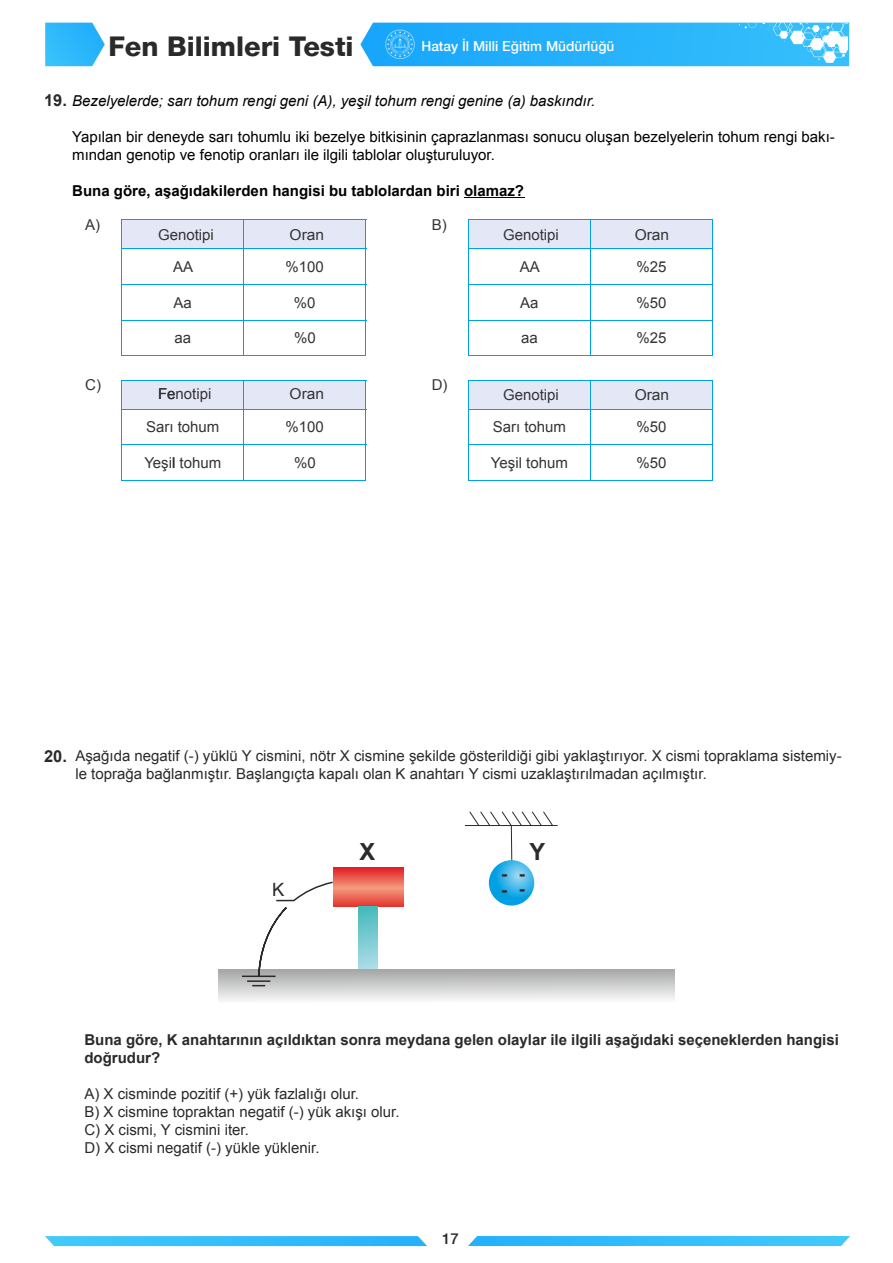
<style>
.page{position:relative;width:893px;height:1263px;background:#fff}
.page>*{position:absolute;margin:0;border:0;box-sizing:border-box;transform-origin:0 0}
.t1{font:800 27.15px "Helvetica Neue LT Com";color:#2b2a29}
.t2{font:700 23.55px "Arial";color:#2b2a29}
.t3{font:700 18.3px "Arial";color:#2b2a29}
.t4{font:18.3px "Arial";color:#2b2a29}
.t5{font:15px/18px "Arial";color:#2b2a29}
.t6{font:15px/18px "Arial";color:#000}
.t7{font:15px "Arial";color:#343435}
.t8{font:700 15px/18px "Arial";color:#2b2a29}
.t9{font:italic 15px "Arial";color:#000}
.t10{font:700 15px "Arial";color:#000}
.t11{font:15px "Arial";color:#343435;scale:1.04 1}
.t12{font:500 15px "Helvetica Neue LT Com";color:#2b2a29}
.t13{font:500 13.65px "Helvetica Neue LT Com";color:#fefefe}
.s1{font-weight:700;font-style:normal;font-size:16.5px;color:#2b2a29}
.s2{font-weight:700;font-size:16.5px}
</style>
<div class="page">
<svg style="left:45px;top:23px;width:60px;height:43px;background:#43bffb"></svg>
<svg style="left:360px;top:23px;width:489px;height:43px;background:#34b7fb"></svg>
<svg style="left:45px;top:1236px;width:382px;height:10px;background:#3abffb"></svg>
<svg style="left:468px;top:1236px;width:382px;height:10px;background:#38befb"></svg>
<hr style="left:464px;top:197px;width:60px;height:1px;background:#000">
<hr style="left:121px;top:219px;width:123px;height:1px;background:#00a0e3">
<hr style="left:244px;top:219px;width:122px;height:1px;background:#00a0e3">
<div style="left:121px;top:220px;width:245px;height:28px;background:#e4e8f6"></div>
<hr style="left:121px;top:248px;width:123px;height:1px;background:#00a0e3">
<hr style="left:121px;top:249px;width:1px;height:35px;background:#00a0e3">
<hr style="left:244px;top:248px;width:122px;height:1px;background:#00a0e3">
<hr style="left:243px;top:249px;width:1px;height:35px;background:#00a0e3">
<hr style="left:365px;top:249px;width:1px;height:35px;background:#00a0e3">
<hr style="left:121px;top:284px;width:123px;height:1px;background:#00a0e3">
<hr style="left:121px;top:285px;width:1px;height:35px;background:#00a0e3">
<hr style="left:244px;top:284px;width:122px;height:1px;background:#00a0e3">
<hr style="left:243px;top:285px;width:1px;height:35px;background:#00a0e3">
<hr style="left:365px;top:285px;width:1px;height:35px;background:#00a0e3">
<hr style="left:121px;top:320px;width:123px;height:1px;background:#00a0e3">
<hr style="left:121px;top:320px;width:1px;height:35px;background:#00a0e3">
<hr style="left:244px;top:320px;width:122px;height:1px;background:#00a0e3">
<hr style="left:243px;top:320px;width:1px;height:35px;background:#00a0e3">
<hr style="left:365px;top:320px;width:1px;height:35px;background:#00a0e3">
<hr style="left:121px;top:355px;width:245px;height:1px;background:#00a0e3">
<div style="left:121px;top:380px;width:245px;height:29px;background:#e4e8f6"></div>
<hr style="left:121px;top:409px;width:123px;height:1px;background:#00a0e3">
<hr style="left:121px;top:409px;width:1px;height:35px;background:#00a0e3">
<hr style="left:244px;top:409px;width:122px;height:1px;background:#00a0e3">
<hr style="left:243px;top:409px;width:1px;height:35px;background:#00a0e3">
<hr style="left:365px;top:409px;width:1px;height:35px;background:#00a0e3">
<hr style="left:121px;top:444px;width:123px;height:1px;background:#00a0e3">
<hr style="left:121px;top:445px;width:1px;height:35px;background:#00a0e3">
<hr style="left:244px;top:444px;width:122px;height:1px;background:#00a0e3">
<hr style="left:243px;top:445px;width:1px;height:35px;background:#00a0e3">
<hr style="left:365px;top:445px;width:1px;height:35px;background:#00a0e3">
<hr style="left:121px;top:480px;width:245px;height:1px;background:#00a0e3">
<hr style="left:468px;top:219px;width:122px;height:1px;background:#00a0e3">
<hr style="left:590px;top:219px;width:123px;height:1px;background:#00a0e3">
<div style="left:468px;top:220px;width:245px;height:28px;background:#e4e8f6"></div>
<hr style="left:468px;top:248px;width:122px;height:1px;background:#00a0e3">
<hr style="left:468px;top:249px;width:1px;height:35px;background:#00a0e3">
<hr style="left:590px;top:248px;width:123px;height:1px;background:#00a0e3">
<hr style="left:590px;top:249px;width:1px;height:35px;background:#00a0e3">
<hr style="left:712px;top:249px;width:1px;height:35px;background:#00a0e3">
<hr style="left:468px;top:284px;width:122px;height:1px;background:#00a0e3">
<hr style="left:468px;top:285px;width:1px;height:35px;background:#00a0e3">
<hr style="left:590px;top:284px;width:123px;height:1px;background:#00a0e3">
<hr style="left:590px;top:285px;width:1px;height:35px;background:#00a0e3">
<hr style="left:712px;top:285px;width:1px;height:35px;background:#00a0e3">
<hr style="left:468px;top:320px;width:122px;height:1px;background:#00a0e3">
<hr style="left:468px;top:320px;width:1px;height:35px;background:#00a0e3">
<hr style="left:590px;top:320px;width:123px;height:1px;background:#00a0e3">
<hr style="left:590px;top:320px;width:1px;height:35px;background:#00a0e3">
<hr style="left:712px;top:320px;width:1px;height:35px;background:#00a0e3">
<hr style="left:468px;top:355px;width:245px;height:1px;background:#00a0e3">
<div style="left:468px;top:380px;width:245px;height:29px;background:#e4e8f6"></div>
<hr style="left:468px;top:409px;width:122px;height:1px;background:#00a0e3">
<hr style="left:468px;top:409px;width:1px;height:35px;background:#00a0e3">
<hr style="left:590px;top:409px;width:123px;height:1px;background:#00a0e3">
<hr style="left:590px;top:409px;width:1px;height:35px;background:#00a0e3">
<hr style="left:712px;top:409px;width:1px;height:35px;background:#00a0e3">
<hr style="left:468px;top:444px;width:122px;height:1px;background:#00a0e3">
<hr style="left:468px;top:445px;width:1px;height:35px;background:#00a0e3">
<hr style="left:590px;top:444px;width:123px;height:1px;background:#00a0e3">
<hr style="left:590px;top:445px;width:1px;height:35px;background:#00a0e3">
<hr style="left:712px;top:445px;width:1px;height:35px;background:#00a0e3">
<hr style="left:468px;top:480px;width:245px;height:1px;background:#00a0e3">
<svg style="left:333px;top:867px;width:70px;height:40px;background:#e96052"></svg>
<hr style="left:465px;top:825px;width:93px;height:1px;background:#2b2a29">
<svg style="left:469px;top:811px;width:84px;height:54px"></svg>
<div style="left:359px;top:907px;width:18px;height:63px;background:linear-gradient(to bottom,#46babb,#afdde9)"></div>
<svg style="left:218px;top:970px;width:456px;height:31px;background:#cfd0d0"></svg>
<svg style="left:489px;top:860px;width:45px;height:45px;background:#32b1e8"></svg>
<svg style="left:257px;top:880px;width:77px;height:98px"></svg>
<hr style="left:242px;top:975px;width:33px;height:2px;background:#2b2a29">
<hr style="left:247px;top:980px;width:23px;height:2px;background:#2b2a29">
<svg style="left:252px;top:985px;width:13px;height:1px"></svg>
<h1 class="t1" style="left:108px;top:37px;width:247px">Fen Bilimleri Testi</h1>
<p class="t13" style="left:421px;top:41px;width:194px">Hatay İl Milli Eğitim Müdürlüğü</p>
<p class="t9" style="left:44px;top:95px;width:553px"><span class="s1">19.</span> Bezelyelerde; sarı tohum rengi geni (A), yeşil tohum rengi genine (a) baskındır.</p>
<p class="t6" style="left:72px;top:129px;width:764px">Yapılan bir deneyde sarı tohumlu iki bezelye bitkisinin çaprazlanması sonucu oluşan bezelyelerin tohum rengi bakı&shy;mından genotip ve fenotip oranları ile ilgili tablolar oluşturuluyor.</p>
<p class="t10" style="left:72px;top:185px;width:453px">Buna göre, aşağıdakilerden hangisi bu tablolardan biri olamaz?</p>
<p class="t7" style="left:85px;top:219px;width:16px">A)</p>
<p class="t7" style="left:432px;top:219px;width:16px">B)</p>
<p class="t7" style="left:158px;top:229px;width:57px">Genotipi</p>
<p class="t11" style="left:290px;top:229px;width:35px">Oran</p>
<p class="t7" style="left:503px;top:229px;width:57px">Genotipi</p>
<p class="t11" style="left:635px;top:229px;width:35px">Oran</p>
<p class="t7" style="left:520px;top:261px;width:22px">AA</p>
<p class="t7" style="left:636px;top:261px;width:32px">%25</p>
<p class="t7" style="left:520px;top:297px;width:20px">Aa</p>
<p class="t7" style="left:636px;top:297px;width:32px">%50</p>
<p class="t7" style="left:521px;top:332px;width:18px">aa</p>
<p class="t7" style="left:636px;top:332px;width:32px">%25</p>
<p class="t7" style="left:173px;top:261px;width:22px">AA</p>
<p class="t7" style="left:286px;top:261px;width:40px">%100</p>
<p class="t7" style="left:174px;top:297px;width:20px">Aa</p>
<p class="t7" style="left:294px;top:297px;width:23px">%0</p>
<p class="t7" style="left:174px;top:332px;width:18px">aa</p>
<p class="t7" style="left:294px;top:332px;width:23px">%0</p>
<p class="t7" style="left:85px;top:379px;width:17px">C)</p>
<p class="t7" style="left:432px;top:379px;width:17px">D)</p>
<p class="t7" style="left:158px;top:388px;width:55px">Fenotipi</p>
<p class="t11" style="left:290px;top:388px;width:35px">Oran</p>
<p class="t7" style="left:146px;top:421px;width:75px">Sarı tohum</p>
<p class="t7" style="left:286px;top:421px;width:40px">%100</p>
<p class="t7" style="left:144px;top:457px;width:78px">Yeşil tohum</p>
<p class="t7" style="left:294px;top:457px;width:23px">%0</p>
<p class="t7" style="left:503px;top:389px;width:57px">Genotipi</p>
<p class="t11" style="left:635px;top:389px;width:35px">Oran</p>
<p class="t7" style="left:493px;top:421px;width:75px">Sarı tohum</p>
<p class="t7" style="left:636px;top:421px;width:32px">%50</p>
<p class="t7" style="left:491px;top:457px;width:78px">Yeşil tohum</p>
<p class="t7" style="left:636px;top:457px;width:32px">%50</p>
<p class="t5" style="left:75px;top:748px;width:768px;text-indent:-31px"><span class="s2">20.</span> Aşağıda negatif (-) yüklü Y cismini, nötr X cismine şekilde gösterildiği gibi yaklaştırıyor. X cismi topraklama sistemiy&shy;le toprağa bağlanmıştır. Başlangıçta kapalı olan K anahtarı Y cismi uzaklaştırılmadan açılmıştır.</p>
<h2 class="t2" style="left:359px;top:842px;width:17px">X</h2>
<h2 class="t2" style="left:530px;top:842px;width:17px">Y</h2>
<p class="t3" style="left:501px;top:867px;width:25px">- -</p>
<p class="t4" style="left:272px;top:882px;width:14px">K</p>
<p class="t3" style="left:501px;top:882px;width:25px">- -</p>
<p class="t8" style="left:84px;top:1032px;width:756px">Buna göre, K anahtarının açıldıktan sonra meydana gelen olaylar ile ilgili aşağıdaki seçeneklerden hangisi doğrudur?</p>
<p class="t5" style="left:84px;top:1086px;width:317px">A) X cisminde pozitif (+) yük fazlalığı olur.<br>B) X cismine topraktan negatif (-) yük akışı olur.<br>C) X cismi, Y cismini iter.<br>D) X cismi negatif (-) yükle yüklenir.</p>
<p class="t12" style="left:442px;top:1233px;width:18px">17</p>
</div>
